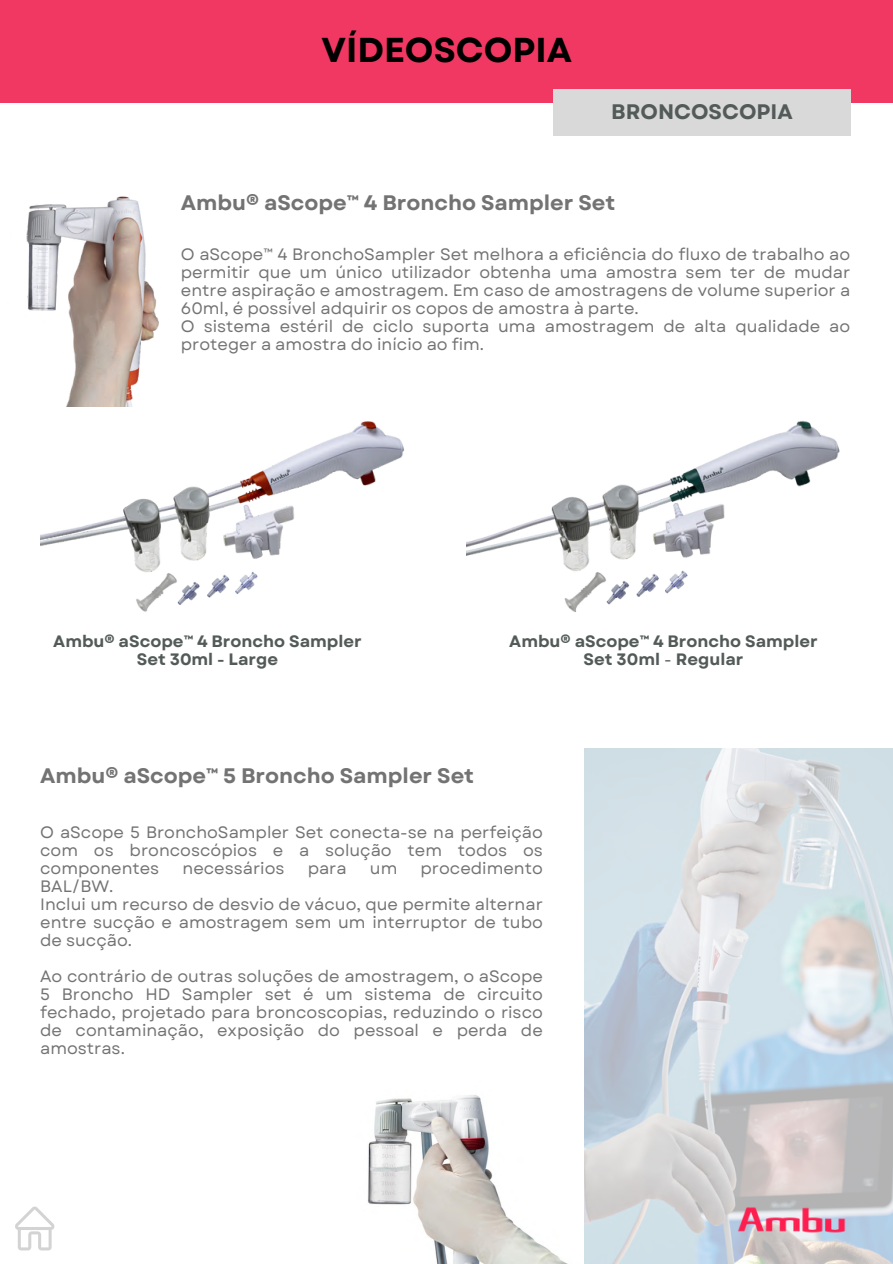
<style>
.page{position:relative;width:893px;height:1264px;background:#fff}
.page>*{position:absolute;margin:0;border:0;box-sizing:border-box;transform-origin:0 0}
.t1{font:700 34.5px "Garet";color:#000}
.t2{font:700 21px "Garet";color:#737373}
.t3{font:700 21px "Garet";color:#535b59}
.t4{font:16.5px/18px "Garet";color:#737373}
.t5{font:700 16.5px/18px "Garet";color:#535b59;text-align:center}
.s1{font-weight:400}
</style>
<div class="page">
<div style="left:0;top:0;width:892px;height:102px;background:#f13862"></div>
<div style="left:553px;top:89px;width:297px;height:47px;background:#d9d9d9"></div>
<img style="left:26px;top:196px;width:133px;height:210px">
<svg style="left:15px;top:1206px;width:40px;height:44px"></svg>
<img style="left:368px;top:1077px;width:217px;height:186px">
<img style="left:467px;top:420px;width:373px;height:192px">
<img style="left:40px;top:421px;width:365px;height:191px">
<img style="left:585px;top:748px;width:307px;height:515px">
<img style="left:731px;top:1200px;width:119px;height:39px">
<h1 class="t1" style="left:321px;top:25px;width:252px">VÍDEOSCOPIA</h1>
<p class="t3" style="left:611px;top:96px;width:183px">BRONCOSCOPIA</p>
<p class="t2" style="left:181px;top:188px;width:436px">Ambu® aScope™ 4 Broncho Sampler Set</p>
<p class="t4" style="left:181px;top:245px;width:670px">O aScope™ 4 BronchoSampler Set melhora a eficiência do fluxo de trabalho ao permitir que um único utilizador obtenha uma amostra sem ter de mudar entre aspiração e amostragem. Em caso de amostragens de volume superior a 60ml, é possível adquirir os copos de amostra à parte.<br>O sistema estéril de ciclo suporta uma amostragem de alta qualidade ao proteger a amostra do início ao fim.</p>
<p class="t5" style="left:53px;top:632px;width:310px">Ambu® aScope™ 4 Broncho Sampler<br>Set 30ml - Large</p>
<p class="t5" style="left:509px;top:632px;width:310px">Ambu® aScope™ 4 Broncho Sampler<br>Set 30ml <span class="s1">-</span> Regular</p>
<p class="t2" style="left:40px;top:760px;width:435px">Ambu® aScope™ 5 Broncho Sampler Set</p>
<p class="t4" style="left:40px;top:823px;width:504px;text-align:justify">O aScope 5 BronchoSampler Set conecta-se na perfeição com os broncoscópios e a solução tem todos os componentes</p>
<p class="t4" style="left:182px;top:859px;width:103px">necessários</p>
<p class="t4" style="left:307px;top:859px;width:41px">para</p>
<p class="t4" style="left:370px;top:859px;width:29px">um</p>
<p class="t4" style="left:420px;top:859px;width:124px">procedimento</p>
<p class="t4" style="left:40px;top:877px;width:504px">BAL/BW.<br>Inclui um recurso de desvio de vácuo, que permite alternar entre sucção e amostragem sem um interruptor de tubo de sucção.</p>
<p class="t4" style="left:40px;top:967px;width:504px;text-align:justify">Ao contrário de outras soluções de amostragem, o aScope 5 Broncho HD Sampler set é um sistema de circuito fechado, projetado para broncoscopias, reduzindo o risco de contaminação, exposição do pessoal e perda de amostras.</p>
</div>
